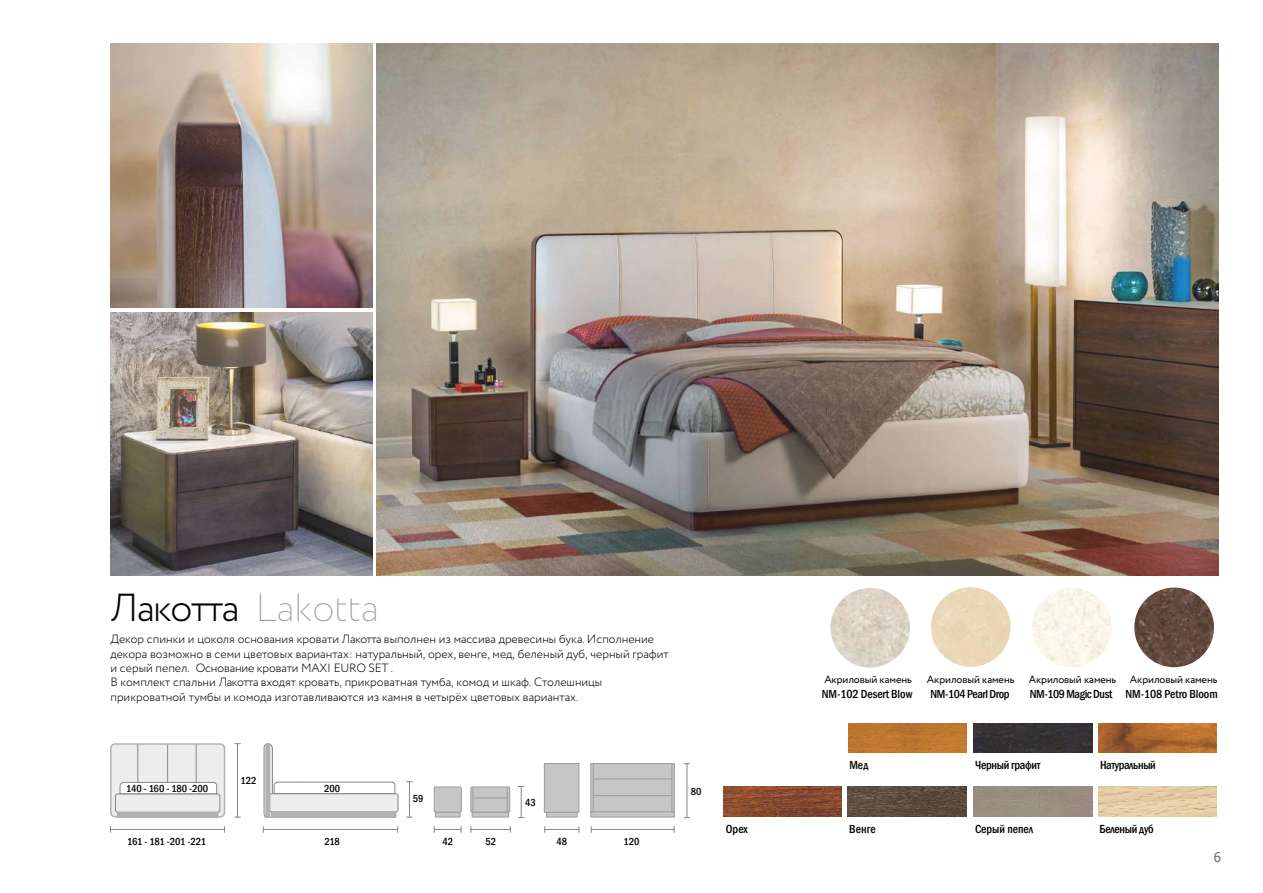
<style>
.page{position:relative;width:1263px;height:893px;background:#fff}
.page>*{position:absolute;margin:0;border:0;box-sizing:border-box;transform-origin:0 0}
.t1{font:300 39px "Circe";letter-spacing:-.04em;color:#000}
.t2{font:13.5px "Tahoma";color:#706f6f}
.t3{font:300 12px/14.4px "Circe";color:#000}
.t4{font:500 condensed 12px "Franklin Gothic";letter-spacing:-.03em;color:#000}
.t5{font:500 condensed 12px "Franklin Gothic";letter-spacing:-.005em;color:#000}
.t6{font:500 condensed 12px "Franklin Gothic";color:#000}
.t7{font:10.5px "Circe";letter-spacing:-.01em;color:#000}
.t8{font:500 condensed 10.5px "Franklin Gothic";color:#000}
.t9{font:500 condensed 10.5px "Franklin Gothic";letter-spacing:-.035em;color:#000}
.s1{font-weight:200;color:#9d9d9c}
</style>
<div class="page">
<img style="left:377px;top:44px;width:841px;height:531px">
<div style="left:111px;top:744px;width:113px;height:73px;background:#ededed;border-radius:4px"></div>
<div style="left:110px;top:743px;width:115px;height:74px;border:1px solid #b2b2b2;border-radius:4px"></div>
<hr style="left:263px;top:829px;width:135px;height:1px;background:#878787">
<hr style="left:409px;top:781px;width:1px;height:36px;background:#878787">
<hr style="left:111px;top:829px;width:113px;height:1px;background:#878787">
<hr style="left:137px;top:745px;width:1px;height:37px;background:#878787">
<hr style="left:167px;top:745px;width:1px;height:37px;background:#878787">
<hr style="left:196px;top:745px;width:1px;height:37px;background:#878787">
<svg style="left:119px;top:782px;width:98px;height:12px"></svg>
<div style="left:115px;top:794px;width:105px;height:19px;border:1px solid #878787;border-radius:2px"></div>
<hr style="left:521px;top:786px;width:1px;height:32px;background:#878787">
<hr style="left:470px;top:829px;width:41px;height:1px;background:#878787">
<svg style="left:434px;top:826px;width:28px;height:7px"></svg>
<div style="left:117px;top:812px;width:101px;height:5px;background:#b2b2b2"></div>
<div style="left:117px;top:812px;width:101px;height:6px;border:1px solid #b2b2b2"></div>
<svg style="left:263px;top:744px;width:133px;height:74px"></svg>
<div style="left:270px;top:794px;width:128px;height:18px;background:#ededed;border-radius:2px"></div>
<div style="left:269px;top:793px;width:129px;height:19px;border:1px solid #878787;border-radius:2px"></div>
<div style="left:272px;top:812px;width:124px;height:5px;background:#b2b2b2"></div>
<hr style="left:266px;top:744px;width:4px;height:73px;background:#b2b2b2">
<div style="left:265px;top:743px;width:5px;height:74px;border:1px solid #b2b2b2"></div>
<hr style="left:237px;top:744px;width:1px;height:73px;background:#878787">
<img style="left:110px;top:44px;width:263px;height:263px">
<img style="left:110px;top:312px;width:263px;height:263px">
<div style="left:435px;top:812px;width:25px;height:5px;background:#c6c6c6"></div>
<div style="left:435px;top:812px;width:25px;height:5px;border:1px solid #9d9d9c"></div>
<div style="left:434px;top:787px;width:27px;height:25px;background:#c6c6c6"></div>
<div style="left:434px;top:787px;width:28px;height:25px;border:1px solid #9d9d9c"></div>
<div style="left:472px;top:812px;width:36px;height:5px;background:#c6c6c6"></div>
<div style="left:472px;top:812px;width:37px;height:5px;border:1px solid #9d9d9c"></div>
<div style="left:471px;top:787px;width:39px;height:25px;background:#c6c6c6"></div>
<div style="left:470px;top:787px;width:40px;height:25px;border:1px solid #9d9d9c"></div>
<hr style="left:473px;top:797px;width:34px;height:1px;background:#9d9d9c">
<svg style="left:473px;top:787px;width:1px;height:25px"></svg>
<svg style="left:507px;top:787px;width:1px;height:25px"></svg>
<hr style="left:591px;top:829px;width:83px;height:1px;background:#878787">
<hr style="left:544px;top:829px;width:35px;height:1px;background:#878787">
<hr style="left:687px;top:763px;width:1px;height:55px;background:#878787">
<div style="left:591px;top:763px;width:83px;height:49px;background:#c6c6c6"></div>
<div style="left:590px;top:763px;width:85px;height:50px;border:1px solid #9d9d9c"></div>
<div style="left:591px;top:812px;width:83px;height:5px;background:#c6c6c6"></div>
<div style="left:590px;top:811px;width:85px;height:6px;border:1px solid #9d9d9c"></div>
<hr style="left:593px;top:795px;width:79px;height:1px;background:#9d9d9c">
<hr style="left:593px;top:763px;width:1px;height:49px;background:#9d9d9c">
<hr style="left:671px;top:763px;width:1px;height:49px;background:#9d9d9c">
<hr style="left:593px;top:778px;width:79px;height:1px;background:#9d9d9c">
<div style="left:547px;top:812px;width:30px;height:5px;background:#c6c6c6"></div>
<div style="left:546px;top:811px;width:31px;height:6px;border:1px solid #9d9d9c"></div>
<div style="left:544px;top:763px;width:35px;height:49px;background:#c6c6c6"></div>
<div style="left:544px;top:763px;width:35px;height:50px;border:1px solid #9d9d9c"></div>
<img style="left:1134px;top:587px;width:80px;height:80px;border-radius:40px">
<img style="left:830px;top:588px;width:80px;height:79px;border-radius:40px">
<div style="left:931px;top:587px;width:79px;height:80px;background:#ead7b7;border-radius:40px"></div>
<img style="left:1032px;top:587px;width:80px;height:80px;border-radius:40px">
<img style="left:724px;top:787px;width:118px;height:30px">
<img style="left:1098px;top:723px;width:119px;height:29px">
<img style="left:848px;top:787px;width:119px;height:30px">
<img style="left:849px;top:723px;width:118px;height:29px">
<div style="left:974px;top:787px;width:118px;height:30px;background:#998e82"></div>
<img style="left:974px;top:723px;width:118px;height:29px">
<img style="left:1098px;top:787px;width:119px;height:30px">
<h1 class="t1" style="left:110px;top:582px;width:270px">Лакотта <span class="s1">Lakotta</span></h1>
<p class="t3" style="left:110px;top:632px;width:560px">Декор спинки и цоколя основания кровати Лакотта выполнен из массива древесины бука. Исполнение декора возможно в семи цветовых вариантах: натуральный, орех, венге, мед, беленый дуб, черный графит и серый пепел. Основание кровати MAXI EURO SET .<br>В комплект спальни Лакотта входят кровать, прикроватная тумба, комод и шкаф. Столешницы прикроватной тумбы и комода изготавливаются из камня в четырёх цветовых вариантах.</p>
<p class="t8" style="left:126px;top:781px;width:84px">140 - 160 - 180 -200</p>
<p class="t9" style="left:127px;top:834px;width:81px">161 - 181 -201 -221</p>
<p class="t8" style="left:240px;top:773px;width:18px">122</p>
<p class="t8" style="left:324px;top:781px;width:18px">200</p>
<p class="t8" style="left:324px;top:834px;width:17px">218</p>
<p class="t8" style="left:413px;top:791px;width:12px">59</p>
<p class="t8" style="left:525px;top:796px;width:12px">43</p>
<p class="t8" style="left:443px;top:834px;width:12px">42</p>
<p class="t8" style="left:486px;top:834px;width:12px">52</p>
<p class="t8" style="left:556px;top:834px;width:12px">48</p>
<p class="t8" style="left:623px;top:834px;width:18px">120</p>
<p class="t8" style="left:691px;top:784px;width:12px">80</p>
<p class="t4" style="left:726px;top:821px;width:23px">Орех</p>
<p class="t7" style="left:824px;top:673px;width:89px">Акриловый камень</p>
<p class="t5" style="left:822px;top:686px;width:92px">NM-102 Desert Blow</p>
<p class="t7" style="left:927px;top:673px;width:89px">Акриловый камень</p>
<p class="t4" style="left:930px;top:686px;width:81px">NM-104 Pearl Drop</p>
<p class="t7" style="left:1029px;top:672px;width:89px">Акриловый камень</p>
<p class="t4" style="left:1030px;top:686px;width:84px">NM-109 Magic Dust</p>
<p class="t7" style="left:1130px;top:673px;width:89px">Акриловый камень</p>
<p class="t5" style="left:1125px;top:686px;width:94px">NM-108 Petro Bloom</p>
<p class="t4" style="left:849px;top:757px;width:21px">Мед</p>
<p class="t4" style="left:849px;top:821px;width:28px">Венге</p>
<p class="t4" style="left:975px;top:757px;width:67px">Черный графит</p>
<p class="t6" style="left:975px;top:821px;width:59px">Серый пепел</p>
<p class="t4" style="left:1100px;top:757px;width:57px">Натуральный</p>
<p class="t4" style="left:1099px;top:821px;width:55px">Беленый дуб</p>
<p class="t2" style="left:1214px;top:848px;width:9px">6</p>
</div>
